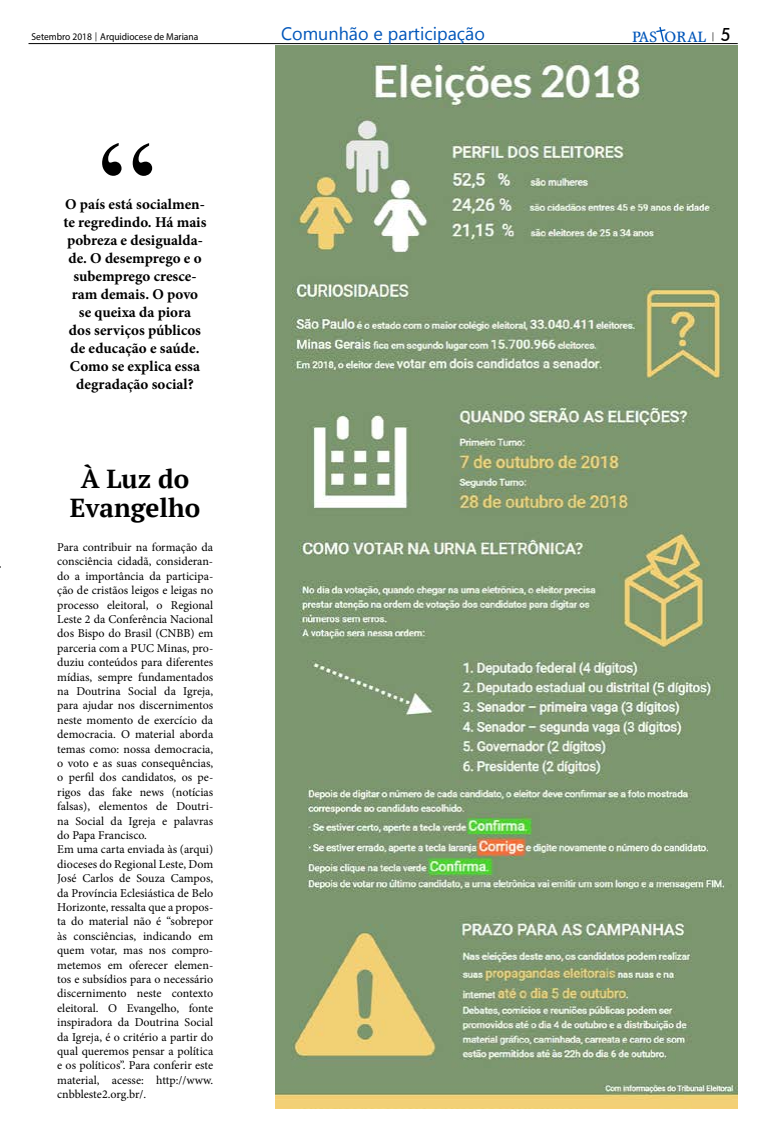
<style>
.page{position:relative;width:766px;height:1134px;background:#fff}
.page>*{position:absolute;margin:0;border:0;box-sizing:border-box;transform-origin:0 0}
.t1{font:130.6px "Times New Roman";color:#000}
.t2{font:700 26px/29px "PT Serif";color:#000;text-align:center}
.t3{font:18px "Gadugi";color:#0056ba}
.t4{font:17px "Geometric 212 BT";color:#000}
.t5{font:700 15px/18px "Minion Pro";color:#000;text-align:center}
.t6{font:15px "Steward Cond";color:#0056ba;scale:1.25 1}
.t7{font:12px/14.4px "Minion Pro";color:#000}
.t8{font:10px "Myriad Pro";color:#000;scale:.95 1}
.s1{font-family:"PT Serif";font-size:11px}
.s2{font-family:"PT Serif";font-size:11px;color:#000}
.s3{font-family:"Geometric 212 BT";font-size:17px;color:#fff}
</style>
<div class="page">
<hr style="left:28px;top:43px;width:709px;height:1px;background:#000">
<svg style="left:656px;top:27px;width:9px;height:15px"></svg>
<img style="left:275px;top:45px;width:462px;height:1063px">
<p class="t8" style="left:32px;top:31px;width:177px">Setembro 2018 <span class="s1">|</span> Arquidiocese de Mariana</p>
<h3 class="t3" style="left:281px;top:23px;width:205px">Comunhão e participação</h3>
<p class="t6" style="left:632px;top:27px;width:80px">PAS ORAL <span class="s2">|</span> <span class="s3">3</span></p>
<h3 class="t4" style="left:721px;top:24px;width:11px">5</h3>
<h1 class="t1" style="left:98px;top:96px;width:59px">“</h1>
<p class="t5" style="left:63px;top:195px;width:144px">O país está socialmen&shy;te regredindo. Há mais pobreza e desigualda&shy;de. O desemprego e o subemprego cresce&shy;ram demais. O povo<br>se queixa da piora<br>dos serviços públicos de educação e saúde.<br>Como se explica essa degradação social?</p>
<h2 class="t2" style="left:70px;top:464px;width:132px">À Luz do<br>Evangelho</h2>
<p class="t7" style="left:57px;top:540px;width:157px">Para contribuir na formação da consciência cidadã, consideran&shy;do a importância da participa&shy;ção de cristãos leigos e leigas no processo eleitoral, o Regional<br>Leste 2 da Conferência Nacional dos Bispo do Brasil (CNBB) em parceria com a PUC Minas, pro&shy;duziu conteúdos para diferentes mídias, sempre fundamentados na Doutrina Social da Igreja, para ajudar nos discernimentos neste momento de exercício da democracia. O material aborda temas como: nossa democracia, o voto e as suas consequências, o perfil dos candidatos, os pe&shy;rigos das fake news (notícias falsas), elementos de Doutri&shy;na Social da Igreja e palavras do Papa Francisco.<br>Em uma carta enviada às (arqui) dioceses do Regional Leste, Dom<br>José Carlos de Souza Campos, da Província Eclesiástica de Belo<br>Horizonte, ressalta que a propos&shy;ta do material não é “sobrepor às consciências, indicando em quem votar, mas nos compro&shy;metemos em oferecer elemen&shy;tos e subsídios para o necessário discernimento neste contexto eleitoral. O Evangelho, fonte inspiradora da Doutrina Social da Igreja, é o critério a partir do qual queremos pensar a política e os políticos”. Para conferir este material, acesse: http://www. cnbbleste2.org.br/.</p>
</div>
